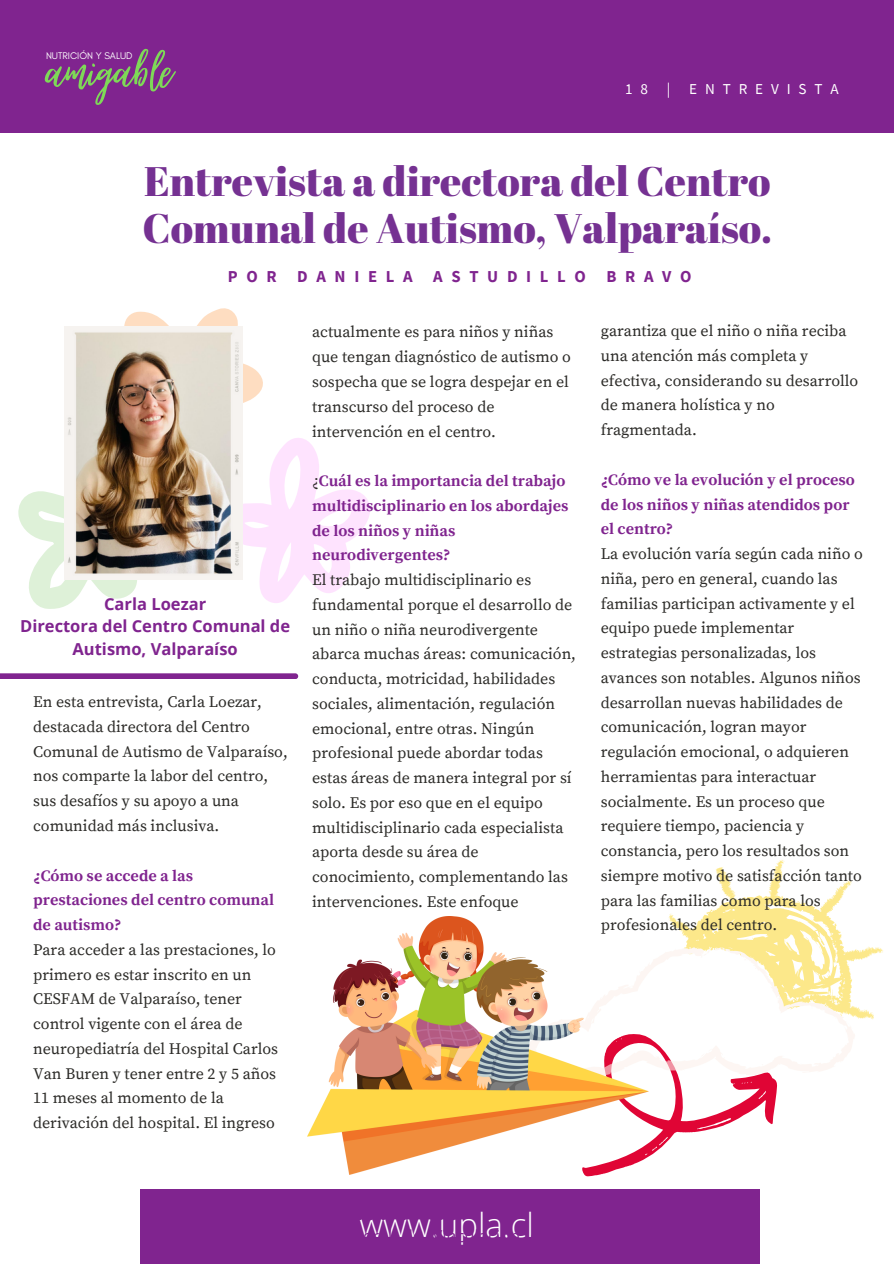
<style>
.page{position:relative;width:894px;height:1264px;background:#fff}
.page>*{position:absolute;margin:0;border:0;box-sizing:border-box;transform-origin:0 0}
.t1{font:72px "Virtual";color:#7ed957}
.t2{font:41.25px/47.2px "Abril Fatface";color:#753192}
.t3{font:300 33px "Open Sans";color:#fff}
.t4{font:700 16.65px "Source Sans Pro";letter-spacing:.52em;color:#80248f}
.t5{font:700 16.5px/22.5px "Open Sans";color:#80248f;text-align:center}
.t6{font:15.9px/24.8px "Source Serif Pro";color:#2b2a27}
.t7{font:700 15.9px/24.8px "Source Serif Pro";color:#80248f}
.t8{font:15.15px "Source Sans Pro";letter-spacing:.52em;color:#fff}
.t9{font:9.9px "Glacial Indifference";color:#fff}
.s1{font-weight:400;color:#2b2a27}
</style>
<div class="page">
<div style="left:0;top:0;width:893px;height:132px;background:#80248f"></div>
<svg style="left:583px;top:1079px;width:194px;height:134px"></svg>
<div style="left:141px;top:1188px;width:618px;height:75px;background:#80248f"></div>
<svg style="left:0;top:673px;width:298px;height:6px;background:#873095"></svg>
<svg style="left:648px;top:860px;width:235px;height:219px"></svg>
<svg style="left:18px;top:308px;width:352px;height:301px"></svg>
<img style="left:307px;top:916px;width:341px;height:257px">
<img style="left:64px;top:326px;width:178px;height:254px">
<p class="t1" style="left:46px;top:33px;width:128px">amigable</p>
<h6 class="t9" style="left:46px;top:50px;width:88px">NUTRICIÓN Y SALUD</h6>
<p class="t8" style="left:624px;top:79px;width:215px">18 | ENTREVISTA</p>
<p class="t2" style="left:142px;top:156px;width:631px">Entrevista a directora del Centro<br>Comunal de Autismo, Valparaíso.</p>
<p class="t4" style="left:228px;top:266px;width:465px">POR DANIELA ASTUDILLO BRAVO</p>
<p class="t5" style="left:20px;top:592px;width:271px">Carla Loezar<br>Directora del Centro Comunal de<br>Autismo, Valparaíso</p>
<p class="t6" style="left:33px;top:690px;width:256px">En esta entrevista, Carla Loezar, destacada directora del Centro<br>Comunal de Autismo de Valparaíso, nos comparte la labor del centro, sus desafíos y su apoyo a una comunidad más inclusiva.</p>
<p class="t7" style="left:33px;top:863px;width:242px">¿Cómo se accede a las prestaciones del centro comunal de autismo?</p>
<p class="t6" style="left:33px;top:937px;width:246px">Para acceder a las prestaciones, lo primero es estar inscrito en un<br>CESFAM de Valparaíso, tener control vigente con el área de neuropediatría del Hospital Carlos<br>Van Buren y tener entre 2 y 5 años<br>11 meses al momento de la derivación del hospital. El ingreso</p>
<p class="t6" style="left:312px;top:320px;width:260px">actualmente es para niños y niñas que tengan diagnóstico de autismo o sospecha que se logra despejar en el transcurso del proceso de intervención en el centro.</p>
<h5 class="t7" style="left:312px;top:469px;width:258px"><span class="s1">¿</span>Cuál es la importancia del trabajo multidisciplinario en los abordajes de los niños y niñas neurodivergentes?</h5>
<h2 class="t6" style="left:312px;top:568px;width:265px">El trabajo multidisciplinario es fundamental porque el desarrollo de un niño o niña neurodivergente abarca muchas áreas: comunicación, conducta, motricidad, habilidades sociales, alimentación, regulación emocional, entre otras. Ningún profesional puede abordar todas estas áreas de manera integral por sí solo. Es por eso que en el equipo multidisciplinario cada especialista aporta desde su área de conocimiento, complementando las intervenciones. Este enfoque</h2>
<h4 class="t6" style="left:600px;top:319px;width:259px">garantiza que el niño o niña reciba una atención más completa y efectiva, considerando su desarrollo de manera holística y no fragmentada.</h4>
<p class="t7" style="left:600px;top:468px;width:255px">¿Cómo ve la evolución y el proceso de los niños y niñas atendidos por el centro?</p>
<p class="t6" style="left:600px;top:542px;width:263px">La evolución varía según cada niño o niña, pero en general, cuando las familias participan activamente y el equipo puede implementar estrategias personalizadas, los avances son notables. Algunos niños desarrollan nuevas habilidades de comunicación, logran mayor regulación emocional, o adquieren herramientas para interactuar socialmente. Es un proceso que requiere tiempo, paciencia y constancia, pero los resultados son siempre motivo de satisfacción tanto para las familias como para los profesionales del centro.</p>
<p class="t3" style="left:359px;top:1201px;width:176px">www.upla.cl</p>
</div>
